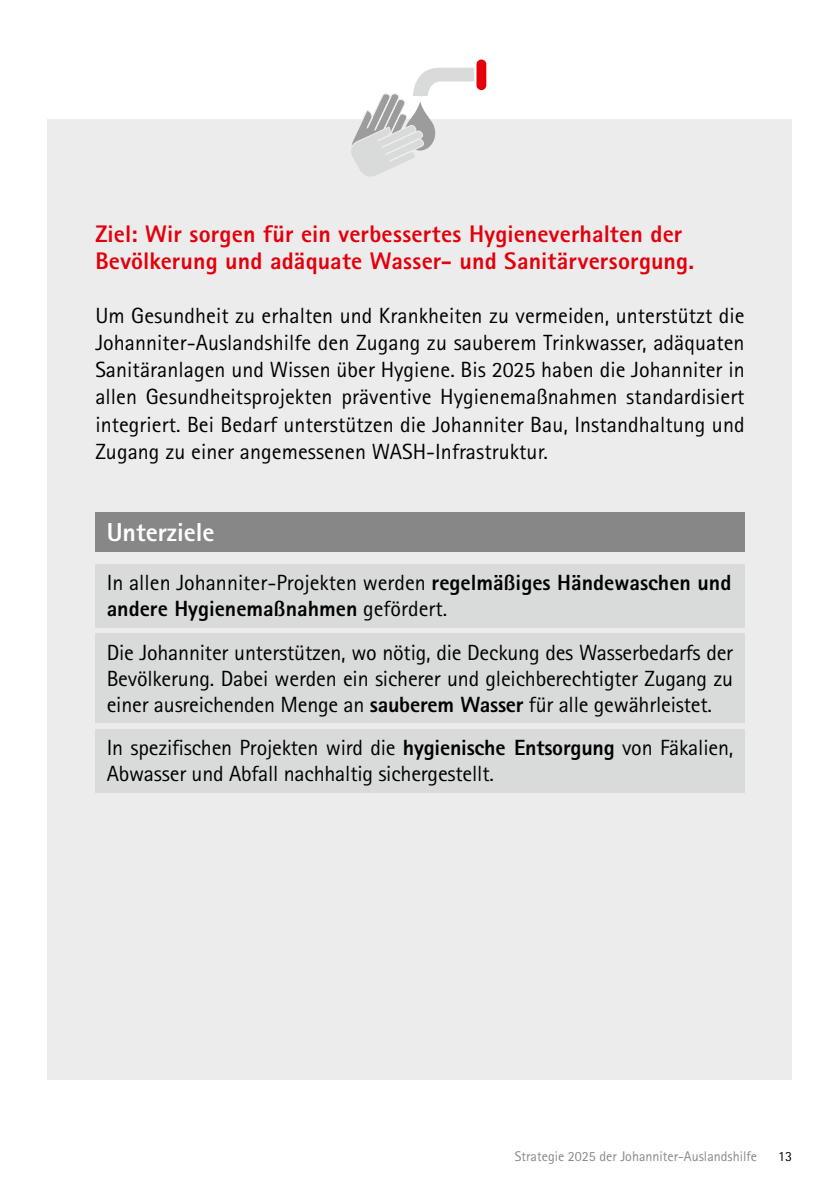
<style>
.page{position:relative;width:840px;height:1191px;background:#fff}
.page>*{position:absolute;margin:0;border:0;box-sizing:border-box;transform-origin:0 0}
.t1{font:800 26px "Rotis Sans Serif Std";color:#fff}
.t2{font:800 24px/27px "Rotis Sans Serif Std";letter-spacing:.005em;color:#e3000b}
.t3{font:22px/27px "Rotis Sans Serif Std";letter-spacing:-.01em;color:#000;text-align:justify}
.t4{font:800 22px/26px "Rotis Sans Serif Std";color:#000}
.t5{font:14px "Rotis Sans Serif Std";color:#868786}
.t6{font:14px "Rotis Sans Serif Std";color:#000}
.s1{font-weight:400}
.s2{font-weight:800}
</style>
<div class="page">
<div style="left:48px;top:119px;width:743px;height:960px;background:#ececec"></div>
<div style="left:95px;top:563px;width:649px;height:64px;background:#d9dada"></div>
<div style="left:95px;top:633px;width:649px;height:90px;background:#d9dada"></div>
<div style="left:95px;top:728px;width:649px;height:64px;background:#d9dada"></div>
<div style="left:95px;top:512px;width:649px;height:40px;background:#868786"></div>
<div style="left:476px;top:60px;width:10px;height:30px;background:#e3000b;border-radius:5px"></div>
<svg style="left:351px;top:68px;width:123px;height:109px"></svg>
<p class="t2" style="left:95px;top:220px;width:600px">Ziel: Wir sorgen für ein verbessertes Hygieneverhalten der<br>Bevölkerung und adäquate Wasser- und Sanitärversorgung.</p>
<p class="t3" style="left:95px;top:302px;width:650px">Um Gesundheit zu erhalten und Krankheiten zu vermeiden, unterstützt die Johanniter-Auslandshilfe den Zugang zu sauberem Trinkwasser, adäquaten Sanitäranlagen und Wissen über Hygiene. Bis 2025 haben die Johanniter in allen Gesundheitsprojekten präventive Hygienemaßnahmen standardisiert integriert. Bei Bedarf unterstützen die Johanniter Bau, Instandhaltung und Zugang zu einer angemessenen WASH-Infrastruktur.</p>
<p class="t1" style="left:107px;top:516px;width:109px">Unterziele</p>
<p class="t4" style="left:107px;top:569px;width:626px"><span class="s1">In allen Johanniter-Projekten werden</span> regelmäßiges Händewaschen und andere Hygienemaßnahmen <span class="s1">gefördert.</span></p>
<p class="t3" style="left:107px;top:639px;width:627px;line-height:26px">Die Johanniter unterstützen, wo nötig, die Deckung des Wasserbedarfs der Bevölkerung. Dabei werden ein sicherer und gleichberechtigter Zugang zu einer ausreichenden Menge an <span class="s2">sauberem Wasser</span> für alle gewährleistet.</p>
<p class="t3" style="left:107px;top:734px;width:627px;line-height:26px">In spezifischen Projekten wird die <span class="s2">hygienische Entsorgung</span> von Fäkalien,<br>Abwasser und Abfall nachhaltig sichergestellt.</p>
<p class="t5" style="left:514px;top:1148px;width:244px">Strategie 2025 der Johanniter-Auslandshilfe</p>
<p class="t6" style="left:777px;top:1148px;width:15px">13</p>
</div>
